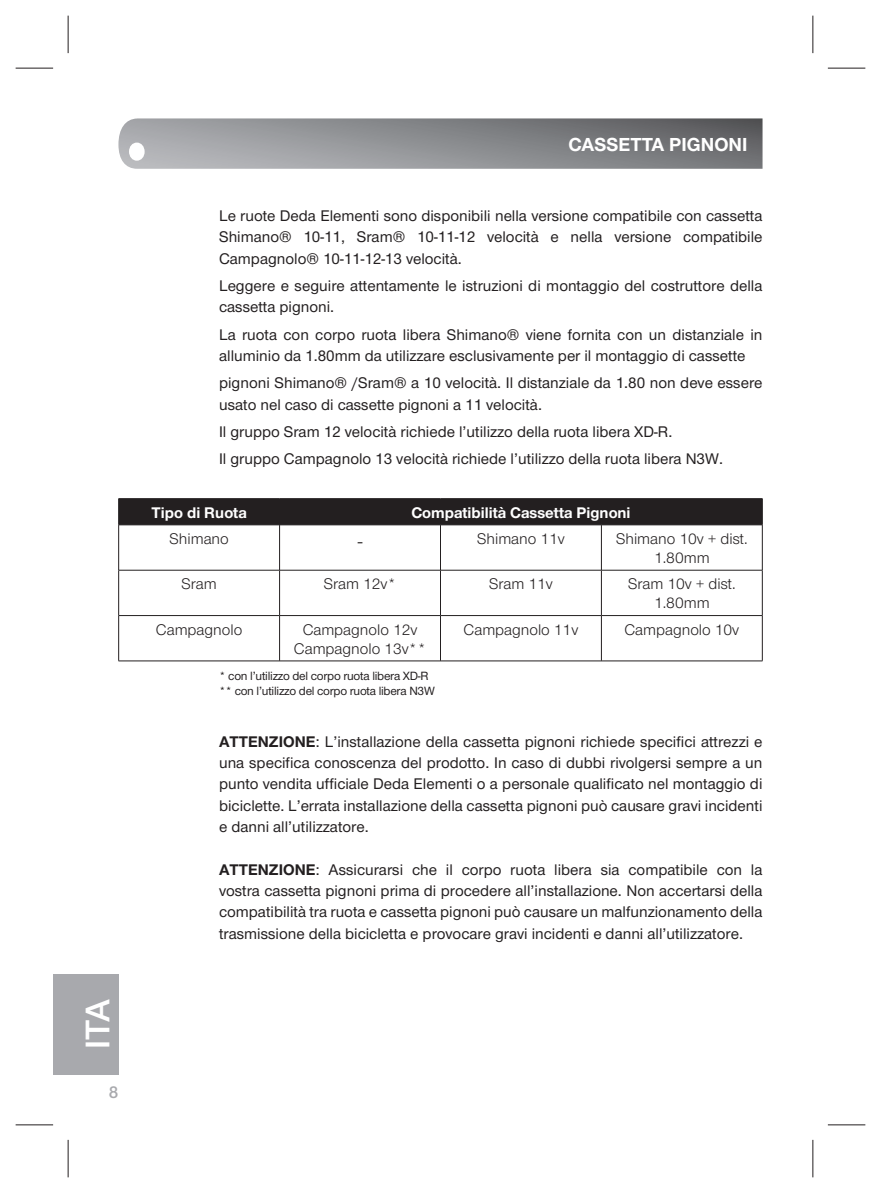
<style>
.page{position:relative;width:881px;height:1193px;background:#fff}
.page>*{position:absolute;margin:0;border:0;box-sizing:border-box;transform-origin:0 0}
.t1{font:35.5px "Nimbus San Nov Sem Bol";color:#fff}
.t2{font:21.25px "Nimbus San Nov";color:#231f20}
.t3{font:700 19.5px "Nimbus San Nov";color:#fff}
.t4{font:17.75px "Nimbus San Nov Sem Bol";color:#a8a9ad}
.t5{font:500 16px/21.2px "Nimbus San Nov";color:#231f20}
.t6{font:16px/19.2px "Nimbus San Nov";color:#231f20;text-align:center}
.t7{font:700 16px "Nimbus San Nov";color:#fff}
.t8{font:500 12.5px/15px "Nimbus San Nov";letter-spacing:-.02em;color:#231f20}
.s1{font-weight:700}
</style>
<div class="page">
<div style="left:53px;top:974px;width:65px;height:100px;background:#a8a9ad"></div>
<svg style="left:118px;top:118px;width:644px;height:51px;background:#8e9093"></svg>
<hr style="left:118px;top:498px;width:162px;height:1px;background:#231f20">
<hr style="left:280px;top:498px;width:160px;height:1px;background:#231f20">
<hr style="left:440px;top:498px;width:322px;height:1px;background:#231f20">
<div style="left:118px;top:499px;width:645px;height:26px;background:#231f20"></div>
<hr style="left:118px;top:524px;width:162px;height:1px;background:#231f20">
<hr style="left:118px;top:525px;width:1px;height:45px;background:#231f20">
<hr style="left:280px;top:524px;width:160px;height:1px;background:#231f20">
<hr style="left:279px;top:525px;width:1px;height:45px;background:#231f20">
<hr style="left:440px;top:524px;width:161px;height:1px;background:#231f20">
<hr style="left:440px;top:525px;width:1px;height:45px;background:#231f20">
<hr style="left:601px;top:524px;width:161px;height:1px;background:#231f20">
<hr style="left:601px;top:525px;width:1px;height:45px;background:#231f20">
<hr style="left:762px;top:525px;width:1px;height:45px;background:#231f20">
<hr style="left:118px;top:570px;width:162px;height:1px;background:#231f20">
<hr style="left:118px;top:570px;width:1px;height:45px;background:#231f20">
<hr style="left:280px;top:570px;width:160px;height:1px;background:#231f20">
<hr style="left:279px;top:570px;width:1px;height:45px;background:#231f20">
<hr style="left:440px;top:570px;width:161px;height:1px;background:#231f20">
<hr style="left:440px;top:570px;width:1px;height:45px;background:#231f20">
<hr style="left:601px;top:570px;width:161px;height:1px;background:#231f20">
<hr style="left:601px;top:570px;width:1px;height:45px;background:#231f20">
<hr style="left:762px;top:570px;width:1px;height:45px;background:#231f20">
<hr style="left:118px;top:615px;width:162px;height:1px;background:#231f20">
<hr style="left:118px;top:616px;width:1px;height:45px;background:#231f20">
<hr style="left:280px;top:615px;width:160px;height:1px;background:#231f20">
<hr style="left:279px;top:616px;width:1px;height:45px;background:#231f20">
<hr style="left:440px;top:615px;width:161px;height:1px;background:#231f20">
<hr style="left:440px;top:616px;width:1px;height:45px;background:#231f20">
<hr style="left:601px;top:615px;width:161px;height:1px;background:#231f20">
<hr style="left:601px;top:616px;width:1px;height:45px;background:#231f20">
<hr style="left:762px;top:616px;width:1px;height:45px;background:#231f20">
<hr style="left:118px;top:660px;width:644px;height:1px;background:#231f20">
<hr style="left:16px;top:68px;width:37px;height:1px;background:#231f20">
<hr style="left:828px;top:68px;width:37px;height:1px;background:#231f20">
<hr style="left:16px;top:1124px;width:37px;height:1px;background:#231f20">
<hr style="left:828px;top:1124px;width:37px;height:1px;background:#231f20">
<hr style="left:68px;top:16px;width:1px;height:37px;background:#231f20">
<hr style="left:68px;top:1140px;width:1px;height:37px;background:#231f20">
<hr style="left:812px;top:16px;width:1px;height:37px;background:#231f20">
<hr style="left:812px;top:1140px;width:1px;height:37px;background:#231f20">
<h1 class="t1" style="left:84px;top:1049px;width:51px;rotate:-90deg">ITA</h1>
<p class="t4" style="left:109px;top:1085px;width:11px">8</p>
<p class="t3" style="left:569px;top:137px;width:180px">CASSETTA PIGNONI</p>
<p class="t5" style="left:219px;top:206px;width:545px;text-align:justify">Le ruote Deda Elementi sono disponibili nella versione compatibile con cassetta Shimano® 10-11, Sram® 10-11-12 velocità e nella versione compatibile Campagnolo® 10-11-12-13 velocità.</p>
<p class="t5" style="left:219px;top:276px;width:545px">Leggere e seguire attentamente le istruzioni di montaggio del costruttore della cassetta pignoni.</p>
<p class="t5" style="left:219px;top:325px;width:545px">La ruota con corpo ruota libera Shimano® viene fornita con un distanziale in alluminio da 1.80mm da utilizzare esclusivamente per il montaggio di cassette</p>
<p class="t5" style="left:219px;top:373px;width:545px">pignoni Shimano® /Sram® a 10 velocità. Il distanziale da 1.80 non deve essere usato nel caso di cassette pignoni a 11 velocità.</p>
<p class="t5" style="left:219px;top:419px;width:505px;line-height:27.2px">Il gruppo Sram 12 velocità richiede l’utilizzo della ruota libera XD-R.<br>Il gruppo Campagnolo 13 velocità richiede l’utilizzo della ruota libera N3W.</p>
<p class="t7" style="left:152px;top:506px;width:97px">Tipo di Ruota</p>
<p class="t7" style="left:411px;top:506px;width:221px">Compatibilità Cassetta Pignoni</p>
<p class="t6" style="left:169px;top:530px;width:61px">Shimano</p>
<h2 class="t2" style="left:358px;top:533px;width:6px">-</h2>
<p class="t6" style="left:477px;top:530px;width:89px">Shimano 11v</p>
<p class="t6" style="left:616px;top:530px;width:133px">Shimano 10v + dist.<br>1.80mm</p>
<p class="t6" style="left:181px;top:575px;width:37px">Sram</p>
<p class="t6" style="left:324px;top:575px;width:74px">Sram 12v*</p>
<p class="t6" style="left:489px;top:575px;width:65px">Sram 11v</p>
<p class="t6" style="left:628px;top:575px;width:109px">Sram 10v + dist.<br>1.80mm</p>
<p class="t6" style="left:156px;top:621px;width:88px">Campagnolo</p>
<p class="t6" style="left:294px;top:621px;width:134px">Campagnolo 12v<br>Campagnolo 13v**</p>
<p class="t6" style="left:464px;top:621px;width:116px">Campagnolo 11v</p>
<p class="t6" style="left:624px;top:621px;width:116px">Campagnolo 10v</p>
<p class="t8" style="left:219px;top:669px;width:217px">* con l’utilizzo del corpo ruota libera XD-R ** con l’utilizzo del corpo ruota libera N3W</p>
<p class="t5" style="left:219px;top:732px;width:545px;text-align:justify"><span class="s1">ATTENZIONE</span>: L’installazione della cassetta pignoni richiede specifici attrezzi e una specifica conoscenza del prodotto. In caso di dubbi rivolgersi sempre a un punto vendita ufficiale Deda Elementi o a personale qualificato nel montaggio di biciclette. L’errata installazione della cassetta pignoni può causare gravi incidenti e danni all’utilizzatore.</p>
<p class="t5" style="left:219px;top:860px;width:545px;text-align:justify"><span class="s1">ATTENZIONE</span>: Assicurarsi che il corpo ruota libera sia compatibile con la vostra cassetta pignoni prima di procedere all’installazione. Non accertarsi della compatibilità tra ruota e cassetta pignoni può causare un malfunzionamento della trasmissione della bicicletta e provocare gravi incidenti e danni all’utilizzatore.</p>
</div>
